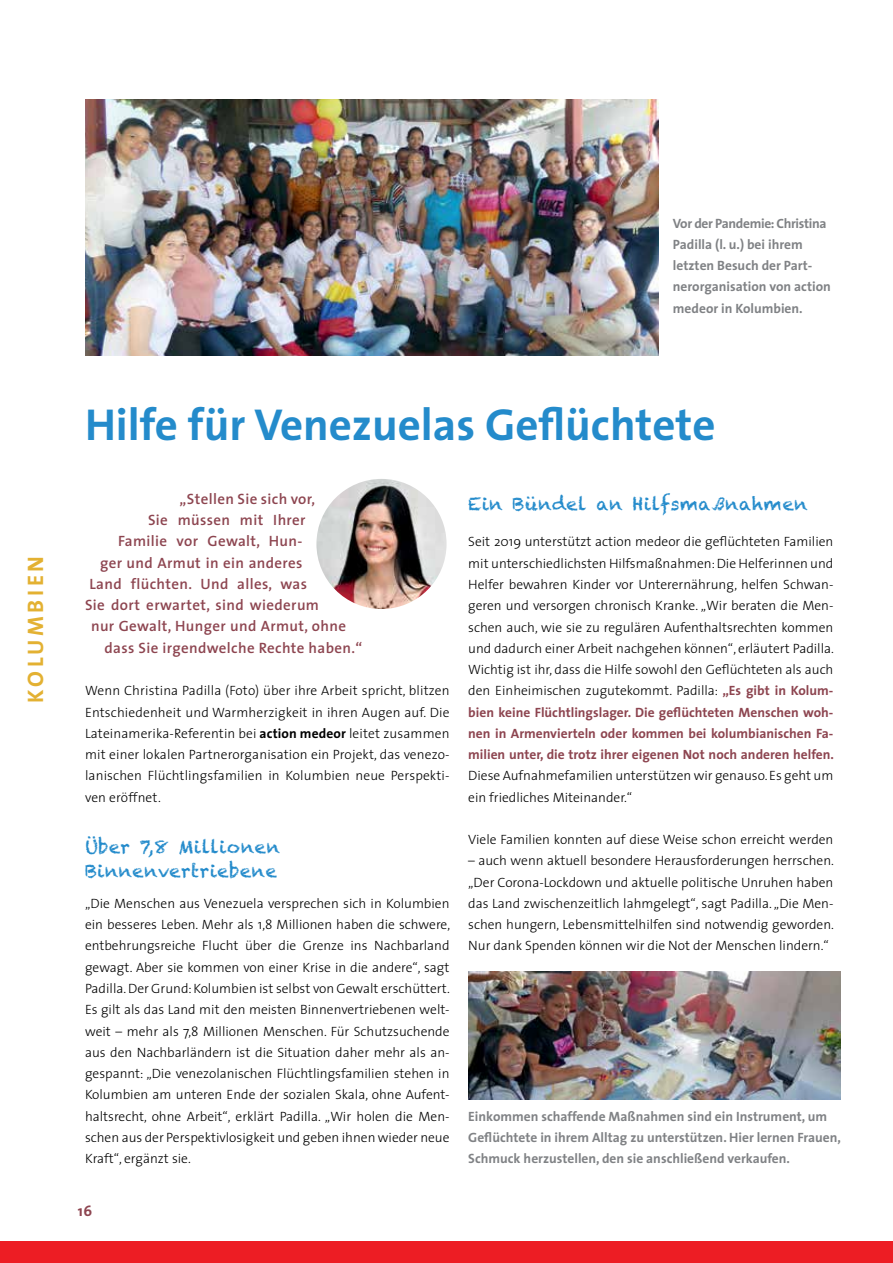
<style>
.page{position:relative;width:893px;height:1263px;background:#fff}
.page>*{position:absolute;margin:0;border:0;box-sizing:border-box;transform-origin:0 0}
.t1{font:700 45px "The Sans";color:#248bcb}
.t2{font:700 22.5px "The Sans";letter-spacing:.15em;color:#e3b132}
.t3{font:18px/24px "Chalkduster";letter-spacing:.025em;color:#248bcb}
.t4{font:600 15px "The Sans";letter-spacing:.025em;color:#8d4550}
.t5{font:700 15px "The Sans";color:#8d4550}
.t6{font:300 13.5px/21.3px "The Sans";color:#000;text-align:justify}
.t7{font:700 13.5px/21.3px "The Sans";color:#808285}
.s1{font-weight:700}
.s2{font-weight:700;color:#8d4550}
</style>
<div class="page">
<div style="left:0;top:1242px;width:893px;height:21px;background:#ed1d24"></div>
<img style="left:85px;top:100px;width:573px;height:255px">
<img style="left:316px;top:479px;width:131px;height:130px;border-radius:65px">
<img style="left:468px;top:972px;width:373px;height:127px">
<p class="t7" style="left:673px;top:212px;width:160px">Vor der Pandemie: Christina<br>Padilla (l. u.) bei ihrem letzten Besuch der Part&shy;nerorganisation von action medeor in Kolumbien.</p>
<h2 class="t2" style="left:17px;top:702px;width:148px;rotate:-90deg">KOLUMBIEN</h2>
<h1 class="t1" style="left:85px;top:387px;width:632px">Hilfe für Venezuelas Geflüchtete</h1>
<p class="t4" style="left:180px;top:486px;width:137px">„Stellen Sie sich vor,</p>
<p class="t4" style="left:148px;top:508px;width:159px">Sie müssen mit Ihrer</p>
<p class="t4" style="left:118px;top:529px;width:186px">Familie vor Gewalt, Hun-</p>
<p class="t4" style="left:100px;top:550px;width:204px">ger und Armut in ein anderes</p>
<p class="t4" style="left:90px;top:571px;width:219px">Land flüchten. Und alles, was</p>
<p class="t4" style="left:85px;top:593px;width:236px">Sie dort erwartet, sind wiederum</p>
<p class="t4" style="left:91px;top:614px;width:257px">nur Gewalt, Hunger und Armut, ohne</p>
<p class="t4" style="left:105px;top:635px;width:259px">dass Sie irgendwelche Rechte haben.“</p>
<p class="t6" style="left:85px;top:680px;width:366px">Wenn Christina Padilla (Foto) über ihre Arbeit spricht, blitzen Entschiedenheit und Warmherzigkeit in ihren Augen auf. Die Lateinamerika-Referentin bei <span class="s1">action medeor</span> leitet zusammen mit einer lokalen Partnerorganisation ein Projekt, das venezo&shy;lanischen Flüchtlingsfamilien in Kolumbien neue Perspekti&shy;ven eröffnet.</p>
<h3 class="t3" style="left:85px;top:835px;width:196px">Über 7,8 Millionen<br>Binnenvertriebene</h3>
<p class="t6" style="left:85px;top:892px;width:367px">„Die Menschen aus Venezuela versprechen sich in Kolumbien ein besseres Leben. Mehr als 1,8 Millionen haben die schwere, entbehrungsreiche Flucht über die Grenze ins Nachbarland gewagt. Aber sie kommen von einer Krise in die andere“, sagt Padilla. Der Grund: Kolumbien ist selbst von Gewalt erschüttert.<br>Es gilt als das Land mit den meisten Binnenvertriebenen welt&shy;weit – mehr als 7,8 Millionen Menschen. Für Schutzsuchende aus den Nachbarländern ist die Situation daher mehr als an&shy;gespannt: „Die venezolanischen Flüchtlingsfamilien stehen in Kolumbien am unteren Ende der sozialen Skala, ohne Aufent&shy;haltsrecht, ohne Arbeit“, erklärt Padilla. „Wir holen die Men&shy;schen aus der Perspektivlosigkeit und geben ihnen wieder neue Kraft“, ergänzt sie.</p>
<p class="t5" style="left:78px;top:1199px;width:16px">16</p>
<h3 class="t3" style="left:468px;top:492px;width:341px">Ein Bündel an Hilfsmaßnahmen</h3>
<p class="t6" style="left:468px;top:531px;width:367px">Seit 2019 unterstützt action medeor die geflüchteten Familien mit unterschiedlichsten Hilfsmaßnahmen: Die Helferinnen und Helfer bewahren Kinder vor Unterernährung, helfen Schwan&shy;geren und versorgen chronisch Kranke. „Wir beraten die Men&shy;schen auch, wie sie zu regulären Aufenthaltsrechten kommen und dadurch einer Arbeit nachgehen können“, erläutert Padilla.<br>Wichtig ist ihr, dass die Hilfe sowohl den Geflüchteten als auch den Einheimischen zugutekommt. Padilla: <span class="s2">„Es gibt in Kolum&shy;bien keine Flüchtlingslager. Die geflüchteten Menschen woh&shy;nen in Armenvierteln oder kommen bei kolumbianischen Fa&shy;milien unter, die trotz ihrer eigenen Not noch anderen helfen.</span></p>
<p class="t6" style="left:468px;top:765px;width:367px">Diese Aufnahmefamilien unterstützen wir genauso. Es geht um ein friedliches Miteinander.“</p>
<p class="t6" style="left:468px;top:828px;width:367px">Viele Familien konnten auf diese Weise schon erreicht werden</p>
<p class="t6" style="left:468px;top:850px;width:367px">– auch wenn aktuell besondere Herausforderungen herrschen. „Der Corona-Lockdown und aktuelle politische Unruhen haben das Land zwischenzeitlich lahmgelegt“, sagt Padilla. „Die Men&shy;schen hungern, Lebensmittelhilfen sind notwendig geworden.<br>Nur dank Spenden können wir die Not der Menschen lindern.“</p>
<p class="t7" style="left:468px;top:1105px;width:374px">Einkommen schaffende Maßnahmen sind ein Instrument, um<br>Geflüchtete in ihrem Alltag zu unterstützen. Hier lernen Frauen,<br>Schmuck herzustellen, den sie anschließend verkaufen.</p>
</div>
